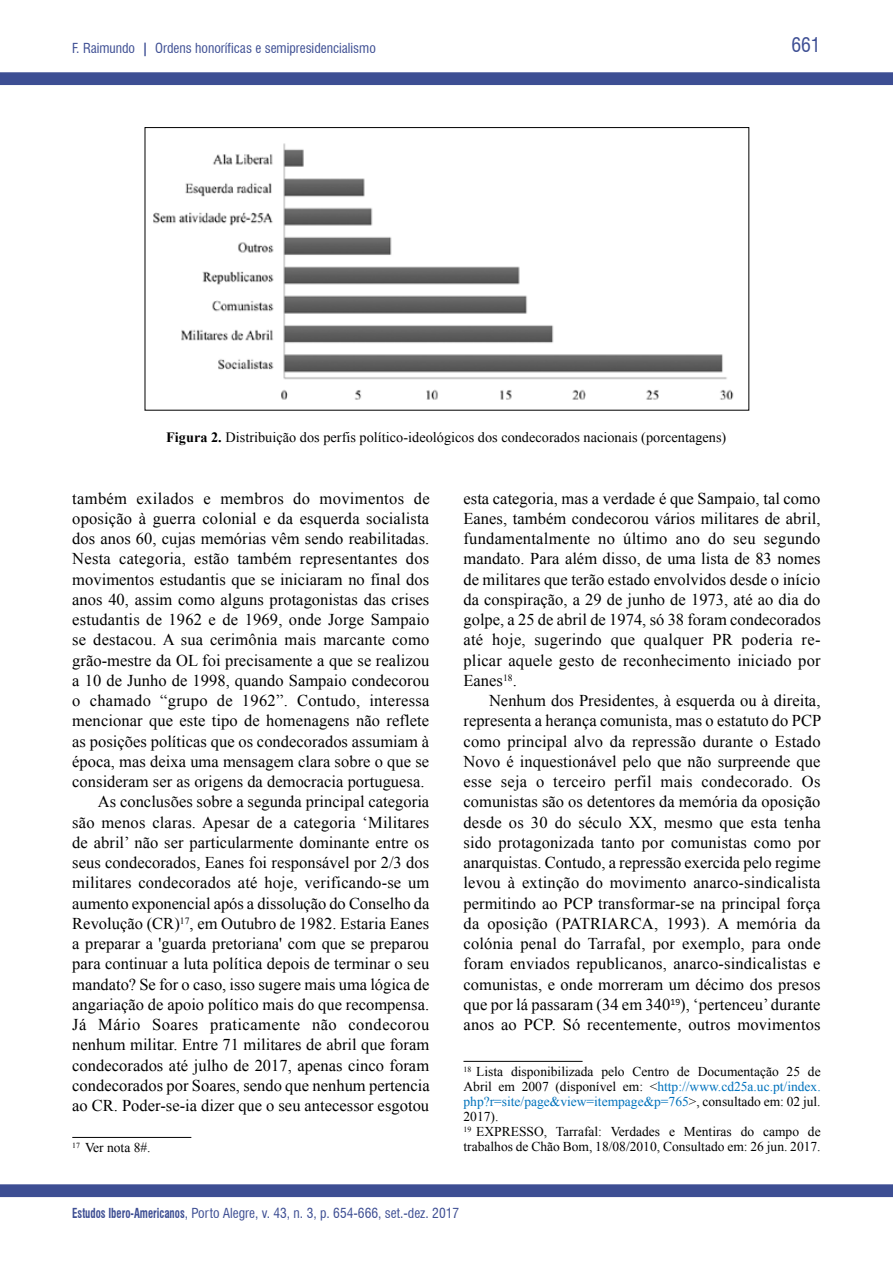
<style>
.page{position:relative;width:893px;height:1263px;background:#fff}
.page>*{position:absolute;margin:0;border:0;box-sizing:border-box;transform-origin:0 0}
.t1{font:condensed 19.5px "Swiss 721 BT";color:#3d4e93}
.t2{font:16.5px/20.2px "Times New Roman";color:#000;text-align:justify}
.t3{font:16.5px "Times New Roman";letter-spacing:.02em;color:#000}
.t4{font:16.5px "Times New Roman";letter-spacing:.025em;color:#000}
.t5{font:14.25px "Times New Roman";color:#000}
.t6{font:13.5px/15px "Times New Roman";color:#000}
.t7{font:condensed 13.5px "Swiss 721 BT";color:#3d4e93}
.s1{font-weight:700}
.s2{color:#0072bc}
</style>
<div class="page">
<div style="left:0;top:72px;width:893px;height:13px;background:#3d4e93;border:2px solid #3d4e93"></div>
<div style="left:1px;top:1185px;width:891px;height:11px;background:#3d4e93"></div>
<div style="left:0;top:1184px;width:893px;height:13px;border:2px solid #3d4e93"></div>
<hr style="left:72px;top:1137px;width:119px;height:1px;background:#000">
<hr style="left:463px;top:1061px;width:120px;height:1px;background:#000">
<img style="left:153px;top:143px;width:581px;height:257px">
<div style="left:145px;top:127px;width:604px;height:284px;border:1px solid #000"></div>
<p class="t7" style="left:72px;top:40px;width:305px">F. Raimundo <span class="s1">|</span> Ordens honoríficas e semipresidencialismo</p>
<p class="t1" style="left:791px;top:33px;width:31px">661</p>
<p class="t5" style="left:166px;top:428px;width:562px"><span class="s1">Figura 2.</span> Distribuição dos perfis político-ideológicos dos condecorados nacionais (porcentagens)</p>
<p class="t3" style="left:72px;top:487px;width:359px">também exilados e membros do movimentos de</p>
<p class="t2" style="left:72px;top:508px;width:358px">oposição à guerra colonial e da esquerda socialista</p>
<p class="t2" style="left:72px;top:528px;width:358px">dos anos 60, cujas memórias vêm sendo reabilitadas.</p>
<p class="t2" style="left:72px;top:548px;width:359px">Nesta categoria, estão também representantes dos</p>
<p class="t2" style="left:72px;top:569px;width:358px">movimentos estudantis que se iniciaram no final dos</p>
<p class="t2" style="left:72px;top:589px;width:358px">anos 40, assim como alguns protagonistas das crises</p>
<p class="t2" style="left:72px;top:609px;width:359px">estudantis de 1962 e de 1969, onde Jorge Sampaio</p>
<p class="t2" style="left:72px;top:629px;width:359px">se destacou. A sua cerimônia mais marcante como</p>
<p class="t2" style="left:72px;top:650px;width:358px">grão-mestre da OL foi precisamente a que se realizou</p>
<p class="t2" style="left:72px;top:670px;width:358px">a 10 de Junho de 1998, quando Sampaio condecorou</p>
<p class="t3" style="left:72px;top:689px;width:359px">o chamado “grupo de 1962”. Contudo, interessa</p>
<p class="t2" style="left:72px;top:710px;width:358px">mencionar que este tipo de homenagens não reflete</p>
<p class="t2" style="left:72px;top:731px;width:358px">as posições políticas que os condecorados assumiam à</p>
<p class="t2" style="left:72px;top:751px;width:358px">época, mas deixa uma mensagem clara sobre o que se</p>
<p class="t2" style="left:72px;top:771px;width:354px">consideram ser as origens da democracia portuguesa.</p>
<p class="t2" style="left:98px;top:791px;width:333px">As conclusões sobre a segunda principal categoria</p>
<p class="t2" style="left:72px;top:812px;width:359px">são menos claras. Apesar de a categoria ‘Militares</p>
<p class="t2" style="left:72px;top:832px;width:358px">de abril’ não ser particularmente dominante entre os</p>
<p class="t2" style="left:72px;top:852px;width:358px">seus condecorados, Eanes foi responsável por 2/3 dos</p>
<p class="t2" style="left:72px;top:872px;width:359px">militares condecorados até hoje, verificando-se um</p>
<p class="t2" style="left:72px;top:893px;width:359px">aumento exponencial após a dissolução do Conselho da</p>
<p class="t2" style="left:72px;top:913px;width:358px">Revolução (CR)<sup>17</sup>, em Outubro de 1982. Estaria Eanes</p>
<p class="t2" style="left:72px;top:933px;width:358px">a preparar a 'guarda pretoriana' com que se preparou</p>
<p class="t2" style="left:72px;top:953px;width:358px">para continuar a luta política depois de terminar o seu</p>
<p class="t2" style="left:72px;top:974px;width:359px">mandato? Se for o caso, isso sugere mais uma lógica de</p>
<p class="t2" style="left:72px;top:994px;width:358px">angariação de apoio político mais do que recompensa.</p>
<p class="t4" style="left:72px;top:1013px;width:359px">Já Mário Soares praticamente não condecorou</p>
<p class="t2" style="left:72px;top:1034px;width:358px">nenhum militar. Entre 71 militares de abril que foram</p>
<p class="t2" style="left:72px;top:1055px;width:358px">condecorados até julho de 2017, apenas cinco foram</p>
<p class="t2" style="left:72px;top:1075px;width:359px">condecorados por Soares, sendo que nenhum pertencia</p>
<p class="t2" style="left:72px;top:1095px;width:358px">ao CR. Poder-se-ia dizer que o seu antecessor esgotou</p>
<p class="t6" style="left:72px;top:1140px;width:80px"><sup>17</sup> Ver nota 8#.</p>
<p class="t2" style="left:463px;top:488px;width:359px">esta categoria, mas a verdade é que Sampaio, tal como Eanes, também condecorou vários militares de abril, fundamentalmente no último ano do seu segundo mandato. Para além disso, de uma lista de 83 nomes de militares que terão estado envolvidos desde o início da conspiração, a 29 de junho de 1973, até ao dia do golpe, a 25 de abril de 1974, só 38 foram condecorados até hoje, sugerindo que qualquer PR poderia re&shy;plicar aquele gesto de reconhecimento iniciado por Eanes<sup>18</sup>.</p>
<p class="t2" style="left:463px;top:690px;width:359px;text-indent:26px">Nenhum dos Presidentes, à esquerda ou à direita, representa a herança comunista, mas o estatuto do PCP como principal alvo da repressão durante o Estado Novo é inquestionável pelo que não surpreende que esse seja o terceiro perfil mais condecorado. Os comunistas são os detentores da memória da oposição desde os 30 do século XX, mesmo que esta tenha sido protagonizada tanto por comunistas como por anarquistas. Contudo, a repressão exercida pelo regime levou à extinção do movimento anarco-sindicalista permitindo ao PCP transformar-se na principal força da oposição (PATRIARCA, 1993). A memória da colónia penal do Tarrafal, por exemplo, para onde foram enviados republicanos, anarco-sindicalistas e comunistas, e onde morreram um décimo dos presos que por lá passaram (34 em 340<sup>19</sup>), ‘pertenceu’ durante anos ao PCP. Só recentemente, outros movimentos</p>
<p class="t6" style="left:463px;top:1064px;width:359px"><sup>18</sup> Lista disponibilizada pelo Centro de Documentação 25 de Abril em 2007 (disponível em: &lt;<span class="s2">http://www.cd25a.uc.pt/index. php?r=site/page&amp;view=itempage&amp;p=765</span>&gt;, consultado em: 02 jul.<br>2017).<br><sup>19</sup> EXPRESSO, Tarrafal: Verdades e Mentiras do campo de trabalhos de Chão Bom, 18/08/2010, Consultado em: 26 jun. 2017.</p>
<p class="t7" style="left:72px;top:1205px;width:388px"><span class="s1">Estudos Ibero-Americanos</span>, Porto Alegre, v. 43, n. 3, p. 654-666, set.-dez. 2017</p>
</div>
